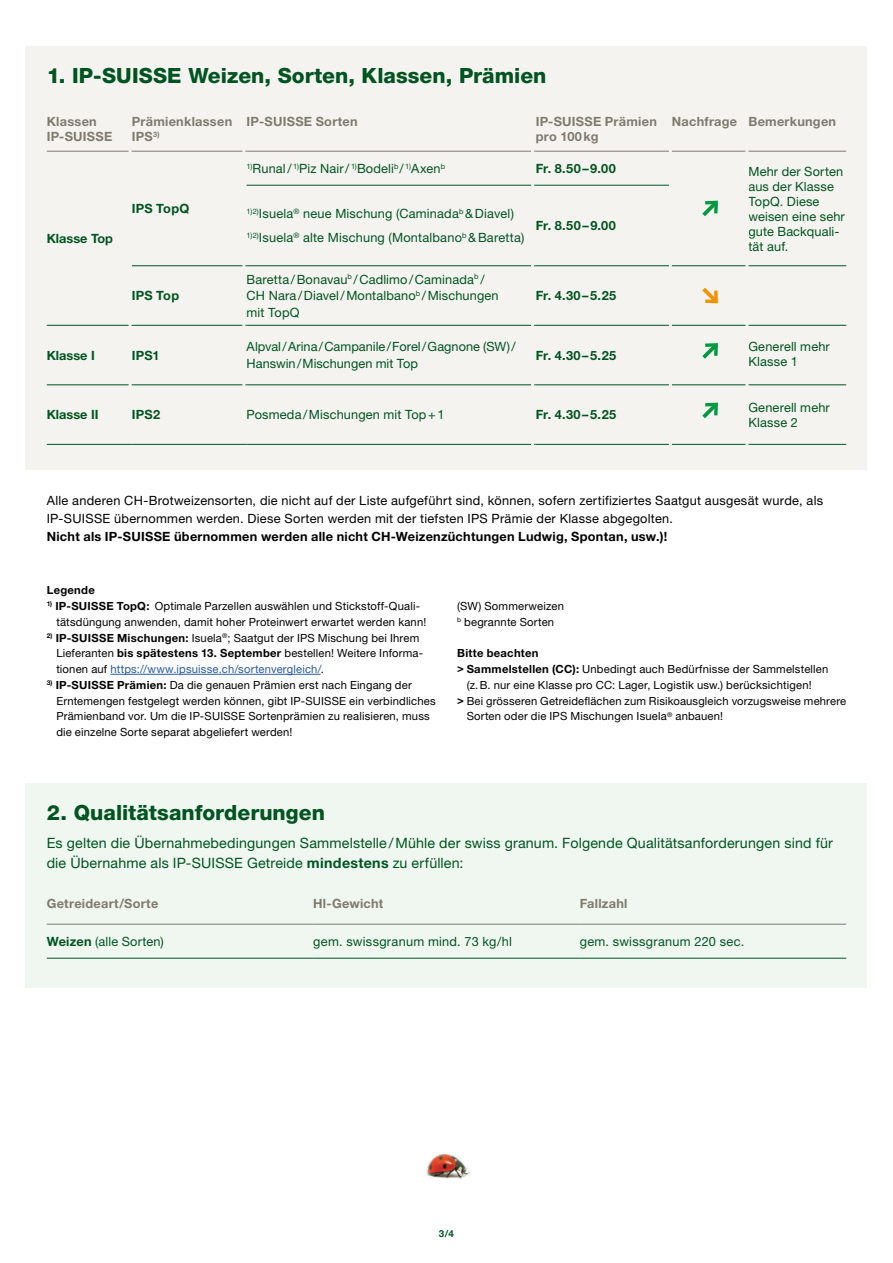
<style>
.page{position:relative;width:893px;height:1263px;background:#fff}
.page>*{position:absolute;margin:0;border:0;box-sizing:border-box;transform-origin:0 0}
.t1{font:800 21px "Helvetica Neue LT Std";letter-spacing:.005em;color:#005421}
.t2{font:14.25px/19.5px "Helvetica Neue LT Std";letter-spacing:.01em;color:#005421}
.t3{font:12.75px/15px "Helvetica Neue LT Std";letter-spacing:.01em;color:#005421}
.t4{font:12.75px/18px "Helvetica Neue LT Std";letter-spacing:.02em;color:#000}
.t5{font:700 12.75px/15px "Helvetica Neue LT Std";letter-spacing:.02em;color:#7f7a6f}
.t6{font:700 12.75px "Helvetica Neue LT Std";color:#005421}
.t7{font:700 12.75px "Helvetica Neue LT Std";letter-spacing:.02em;color:#000}
.t8{font:11.25px/15.8px "Helvetica Neue LT Std";letter-spacing:.015em;color:#000}
.t9{font:700 11.25px "Helvetica Neue LT Std";letter-spacing:.025em;color:#000}
.t10{font:700 9.75px "Helvetica Neue LT Std";color:#005421}
.s1{font-weight:700}
.s2{color:#275b9b}
</style>
<div class="page">
<div style="left:26px;top:47px;width:841px;height:423px;background:#f5f3ef"></div>
<hr style="left:110px;top:674px;width:211px;height:1px;background:#275b9b">
<hr style="left:47px;top:325px;width:85px;height:1px;background:#005421">
<hr style="left:132px;top:325px;width:115px;height:1px;background:#005421">
<hr style="left:247px;top:325px;width:289px;height:1px;background:#005421">
<hr style="left:536px;top:325px;width:136px;height:1px;background:#005421">
<hr style="left:672px;top:325px;width:76px;height:1px;background:#005421">
<hr style="left:748px;top:325px;width:98px;height:1px;background:#005421">
<hr style="left:47px;top:385px;width:85px;height:1px;background:#005421">
<hr style="left:132px;top:385px;width:115px;height:1px;background:#005421">
<hr style="left:247px;top:385px;width:289px;height:1px;background:#005421">
<hr style="left:536px;top:385px;width:136px;height:1px;background:#005421">
<hr style="left:672px;top:385px;width:76px;height:1px;background:#005421">
<hr style="left:748px;top:385px;width:98px;height:1px;background:#005421">
<hr style="left:47px;top:444px;width:85px;height:1px;background:#005421">
<hr style="left:132px;top:444px;width:115px;height:1px;background:#005421">
<hr style="left:247px;top:444px;width:289px;height:1px;background:#005421">
<hr style="left:536px;top:444px;width:136px;height:1px;background:#005421">
<hr style="left:672px;top:444px;width:76px;height:1px;background:#005421">
<hr style="left:748px;top:444px;width:98px;height:1px;background:#005421">
<hr style="left:247px;top:185px;width:289px;height:1px;background:#005421">
<hr style="left:536px;top:185px;width:136px;height:1px;background:#005421">
<hr style="left:132px;top:265px;width:115px;height:1px;background:#005421">
<hr style="left:247px;top:265px;width:289px;height:1px;background:#005421">
<hr style="left:536px;top:265px;width:136px;height:1px;background:#005421">
<hr style="left:672px;top:265px;width:76px;height:1px;background:#005421">
<hr style="left:748px;top:265px;width:98px;height:1px;background:#005421">
<hr style="left:47px;top:151px;width:85px;height:1px;background:#7f7a6f">
<hr style="left:132px;top:151px;width:115px;height:1px;background:#7f7a6f">
<hr style="left:247px;top:151px;width:289px;height:1px;background:#7f7a6f">
<hr style="left:536px;top:151px;width:136px;height:1px;background:#7f7a6f">
<hr style="left:672px;top:151px;width:76px;height:1px;background:#7f7a6f">
<hr style="left:748px;top:151px;width:98px;height:1px;background:#7f7a6f">
<svg style="left:702px;top:200px;width:16px;height:16px"></svg>
<svg style="left:702px;top:288px;width:16px;height:16px"></svg>
<svg style="left:702px;top:343px;width:16px;height:16px"></svg>
<svg style="left:702px;top:402px;width:16px;height:16px"></svg>
<hr style="left:129px;top:121px;width:3px;height:272px;background:#f5f3ef">
<hr style="left:242px;top:108px;width:3px;height:292px;background:#f5f3ef">
<hr style="left:531px;top:148px;width:3px;height:300px;background:#f5f3ef">
<hr style="left:669px;top:148px;width:3px;height:300px;background:#f5f3ef">
<hr style="left:745px;top:148px;width:3px;height:300px;background:#f5f3ef">
<div style="left:26px;top:784px;width:841px;height:204px;background:#f0f7f0"></div>
<hr style="left:47px;top:958px;width:266px;height:1px;background:#005421">
<hr style="left:313px;top:958px;width:267px;height:1px;background:#005421">
<hr style="left:580px;top:958px;width:266px;height:1px;background:#005421">
<hr style="left:47px;top:924px;width:266px;height:1px;background:#7f7a6f">
<hr style="left:313px;top:924px;width:267px;height:1px;background:#7f7a6f">
<hr style="left:580px;top:924px;width:266px;height:1px;background:#7f7a6f">
<img style="left:426px;top:1154px;width:45px;height:25px">
<h1 class="t1" style="left:47px;top:63px;width:501px">1. IP-SUISSE Weizen, Sorten, Klassen, Prämien</h1>
<p class="t5" style="left:47px;top:114px;width:67px">Klassen<br>IP-SUISSE</p>
<p class="t5" style="left:132px;top:114px;width:102px">Prämienklassen<br>IPS<sup>3)</sup></p>
<p class="t5" style="left:247px;top:114px;width:113px">IP-SUISSE Sorten</p>
<p class="t5" style="left:536px;top:114px;width:123px">IP-SUISSE Prämien pro 100kg</p>
<p class="t5" style="left:672px;top:114px;width:166px">Nachfrage Bemerkungen</p>
<p class="t6" style="left:47px;top:230px;width:68px">Klasse Top</p>
<p class="t6" style="left:132px;top:201px;width:59px">IPS TopQ</p>
<p class="t6" style="left:132px;top:288px;width:49px">IPS Top</p>
<p class="t3" style="left:247px;top:161px;width:200px"><sup>1)</sup>Runal/ <sup>1)</sup>Piz Nair/ <sup>1)</sup>Bodeli<sup>b</sup>/ <sup>1)</sup>Axen<sup>b</sup></p>
<p class="t6" style="left:536px;top:160px;width:82px">Fr. 8.50–9.00</p>
<p class="t3" style="left:748px;top:163px;width:98px">Mehr der Sorten aus der Klasse<br>TopQ. Diese weisen eine sehr gute Backquali&shy;tät auf.</p>
<p class="t3" style="left:247px;top:201px;width:279px;line-height:24px"><sup>1)2)</sup>Isuela<sup>®</sup> neue Mischung (Caminada<sup>b</sup> &amp;Diavel)<br><sup>1)2)</sup>Isuela<sup>®</sup> alte Mischung (Montalbano<sup>b</sup> &amp;Baretta)</p>
<p class="t6" style="left:536px;top:218px;width:82px">Fr. 8.50–9.00</p>
<p class="t3" style="left:247px;top:271px;width:254px;line-height:16.5px">Baretta/Bonavau<sup>b</sup> /Cadlimo/Caminada<sup>b</sup> /<br>CH Nara/Diavel/Montalbano<sup>b</sup> /Mischungen mit TopQ</p>
<p class="t6" style="left:536px;top:288px;width:82px">Fr. 4.30–5.25</p>
<p class="t6" style="left:47px;top:347px;width:50px">Klasse I</p>
<p class="t6" style="left:132px;top:347px;width:29px">IPS1</p>
<p class="t3" style="left:247px;top:338px;width:271px;line-height:16.5px">Alpval/Arina/Campanile/Forel/Gagnone (SW)/<br>Hanswin/ Mischungen mit Top</p>
<p class="t6" style="left:536px;top:347px;width:82px">Fr. 4.30–5.25</p>
<p class="t3" style="left:748px;top:339px;width:83px">Generell mehr<br>Klasse 1</p>
<p class="t6" style="left:47px;top:407px;width:53px">Klasse II</p>
<p class="t6" style="left:132px;top:407px;width:30px">IPS2</p>
<p class="t3" style="left:247px;top:407px;width:199px">Posmeda/Mischungen mit Top+1</p>
<p class="t6" style="left:536px;top:407px;width:82px">Fr. 4.30–5.25</p>
<p class="t3" style="left:748px;top:399px;width:83px">Generell mehr<br>Klasse 2</p>
<p class="t4" style="left:47px;top:491px;width:778px">Alle anderen CH-Brotweizensorten, die nicht auf der Liste aufgeführt sind, können, sofern zertifiziertes Saatgut ausgesät wurde, als<br>IP-SUISSE übernommen werden. Diese Sorten werden mit der tiefsten IPS Prämie der Klasse abgegolten.</p>
<p class="t7" style="left:47px;top:528px;width:622px">Nicht als IP-SUISSE übernommen werden alle nicht CH-Weizenzüchtungen Ludwig, Spontan, usw.)!</p>
<p class="t9" style="left:47px;top:583px;width:50px">Legende</p>
<p class="t8" style="left:56px;top:598px;width:371px;text-indent:-10px"><sup>1)</sup> <span class="s1">IP-SUISSE TopQ:</span> Optimale Parzellen auswählen und Stickstoff-Quali&shy;tätsdüngung anwenden, damit hoher Proteinwert erwartet werden kann!</p>
<p class="t8" style="left:56px;top:630px;width:367px;text-indent:-10px"><sup>2)</sup> <span class="s1">IP-SUISSE Mischungen:</span> Isuela<sup>®</sup>; Saatgut der IPS Mischung bei Ihrem<br>Lieferanten <span class="s1">bis spätestens 13. September</span> bestellen! Weitere Informa&shy;tionen auf <span class="s2">https://www.ipsuisse.ch/sortenvergleich/</span>.</p>
<p class="t8" style="left:56px;top:677px;width:381px;text-indent:-10px"><sup>3)</sup> <span class="s1">IP-SUISSE Prämien:</span> Da die genauen Prämien erst nach Eingang der Erntemengen festgelegt werden können, gibt IP-SUISSE ein verbindliches Prämienband vor. Um die IP-SUISSE Sortenprämien zu realisieren, muss die einzelne Sorte separat abgeliefert werden!</p>
<p class="t8" style="left:457px;top:598px;width:108px">(SW) Sommerweizen <sup>b</sup> begrannte Sorten</p>
<p class="t9" style="left:457px;top:646px;width:83px">Bitte beachten</p>
<p class="t8" style="left:457px;top:661px;width:373px"><span class="s1">&gt; Sammelstellen (CC):</span> Unbedingt auch Bedürfnisse der Sammelstellen</p>
<p class="t8" style="left:467px;top:677px;width:346px">(z.B. nur eine Klasse pro CC: Lager, Logistik usw.) berücksichtigen!</p>
<p class="t8" style="left:457px;top:693px;width:391px"><span class="s1">&gt;</span> Bei grösseren Getreideflächen zum Risikoausgleich vorzugsweise mehrere</p>
<p class="t8" style="left:467px;top:708px;width:258px">Sorten oder die IPS Mischungen Isuela<sup>®</sup> anbauen!</p>
<h1 class="t1" style="left:47px;top:800px;width:280px">2. Qualitätsanforderungen</h1>
<p class="t2" style="left:47px;top:833px;width:788px">Es gelten die Übernahmebedingungen Sammelstelle /Mühle der swiss granum. Folgende Qualitätsanforderungen sind für die Übernahme als IP-SUISSE Getreide <span class="s1">mindestens</span> zu erfüllen:</p>
<p class="t5" style="left:47px;top:895px;width:113px">Getreideart/Sorte</p>
<p class="t5" style="left:313px;top:895px;width:72px">Hl-Gewicht</p>
<p class="t5" style="left:580px;top:895px;width:49px">Fallzahl</p>
<p class="t3" style="left:47px;top:933px;width:118px"><span class="s1">Weizen</span> (alle Sorten)</p>
<p class="t3" style="left:313px;top:933px;width:200px">gem. swissgranum mind. 73 kg/hl</p>
<p class="t3" style="left:580px;top:933px;width:166px">gem. swissgranum 220 sec.</p>
<p class="t10" style="left:439px;top:1228px;width:17px">3/4</p>
</div>
